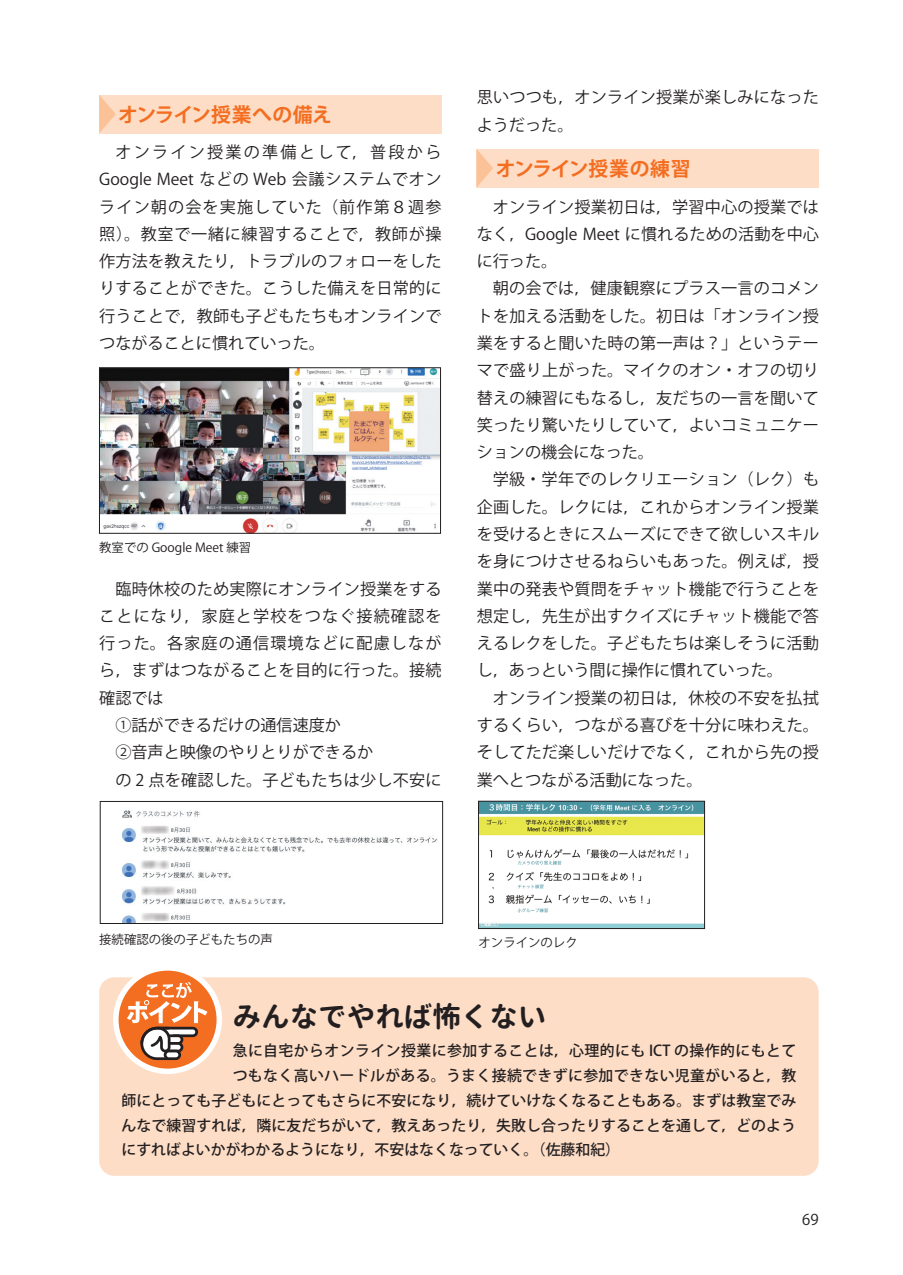
<style>
.page{position:relative;width:903px;height:1275px;background:#fff}
.page>*{position:absolute;margin:0;border:0;box-sizing:border-box;transform-origin:0 0}
.t1{font:700 28.53px "Gen Jyuu Gothic";color:#231f20}
.t2{font:700 19.78px "Koz Go Pr 6 N";color:#f36e21}
.t3{font:16.1px/27.3px "Koz Go Pr 6 N";letter-spacing:.01em;color:#231f20;text-align:justify}
.t4{font:16.1px "Koz Go Pr 6 N";letter-spacing:.07em;color:#231f20}
.t5{font:500 14.88px "Koz Go Pr 6 N";letter-spacing:.01em;color:#231f20}
.t6{font:500 14.88px "Koz Go Pr 6 N";letter-spacing:.03em;color:#231f20}
.t7{font:14.88px "Koz Go Pr 6 N";color:#231f20}
.t8{font:12.42px "Koz Go Pr 6 N";color:#231f20}
</style>
<div class="page">
<div style="left:476px;top:149px;width:343px;height:38px;background:#fdddc6"></div>
<svg style="left:476px;top:149px;width:17px;height:38px"></svg>
<div style="left:99px;top:95px;width:343px;height:38px;background:#fdddc6"></div>
<svg style="left:99px;top:95px;width:17px;height:38px"></svg>
<div style="left:99px;top:977px;width:720px;height:199px;background:#fdddc6;border-radius:15px"></div>
<svg style="left:116px;top:968px;width:103px;height:103px;background:#f58e52"></svg>
<div style="left:113px;top:965px;width:109px;height:109px;border:5px solid #fff;border-radius:50%"></div>
<svg style="left:127px;top:982px;width:80px;height:79px;background:#df8e5f"></svg>
<img style="left:101px;top:369px;width:338px;height:163px">
<div style="left:99px;top:367px;width:342px;height:167px;border:1px solid #231f20"></div>
<img style="left:122px;top:810px;width:315px;height:112px">
<div style="left:100px;top:801px;width:343px;height:123px;border:1px solid #231f20"></div>
<img style="left:480px;top:803px;width:223px;height:124px">
<div style="left:478px;top:801px;width:227px;height:128px;border:1px solid #231f20"></div>
<p class="t2" style="left:118px;top:103px;width:215px">オンライン授業への備え</p>
<p class="t3" style="left:99px;top:139px;width:344px;text-indent:16px">オンライン授業の準備として，普段からGoogle Meet などの Web 会議システムでオンライン朝の会を実施していた（前作第８週参照）。教室で一緒に練習することで，教師が操作方法を教えたり，トラブルのフォローをしたりすることができた。こうした備えを日常的に行うことで，教師も子どもたちもオンラインでつながることに慣れていった。</p>
<p class="t8" style="left:99px;top:540px;width:153px">教室での Google Meet 練習</p>
<p class="t3" style="left:115px;top:575px;width:328px">臨時休校のため実際にオンライン授業をする</p>
<p class="t4" style="left:99px;top:607px;width:344px">ことになり，家庭と学校をつなぐ接続確認を</p>
<p class="t4" style="left:99px;top:634px;width:344px">行った。各家庭の通信環境などに配慮しなが</p>
<p class="t3" style="left:99px;top:657px;width:344px">ら，まずはつながることを目的に行った。接続</p>
<p class="t3" style="left:99px;top:684px;width:66px">確認では</p>
<p class="t3" style="left:115px;top:712px;width:227px">①話ができるだけの通信速度か</p>
<p class="t3" style="left:115px;top:739px;width:259px">②音声と映像のやりとりができるか</p>
<p class="t3" style="left:115px;top:766px;width:328px">の 2 点を確認した。子どもたちは少し不安に</p>
<p class="t3" style="left:477px;top:84px;width:344px">思いつつも，オンライン授業が楽しみになったようだった。</p>
<p class="t2" style="left:496px;top:158px;width:196px">オンライン授業の練習</p>
<p class="t3" style="left:477px;top:193px;width:344px;text-indent:16px">オンライン授業初日は，学習中心の授業ではなく，Google Meet に慣れるための活動を中心に行った。</p>
<p class="t3" style="left:477px;top:275px;width:344px;text-indent:16px">朝の会では，健康観察にプラス一言のコメントを加える活動をした。初日は「オンライン授業をすると聞いた時の第一声は？」というテーマで盛り上がった。マイクのオン・オフの切り替えの練習にもなるし，友だちの一言を聞いて笑ったり驚いたりしていて，よいコミュニケーションの機会になった。</p>
<p class="t3" style="left:477px;top:466px;width:344px;text-indent:16px">学級・学年でのレクリエーション（レク）も企画した。レクには，これからオンライン授業を受けるときにスムーズにできて欲しいスキルを身につけさせるねらいもあった。例えば，授業中の発表や質問をチャット機能で行うことを想定し，先生が出すクイズにチャット機能で答えるレクをした。子どもたちは楽しそうに活動し，あっという間に操作に慣れていった。</p>
<p class="t3" style="left:477px;top:684px;width:344px;text-indent:16px">オンライン授業の初日は，休校の不安を払拭するくらい，つながる喜びを十分に味わえた。そしてただ楽しいだけでなく，これから先の授業へとつながる活動になった。</p>
<p class="t8" style="left:99px;top:932px;width:175px">接続確認の後の子どもたちの声</p>
<p class="t8" style="left:478px;top:935px;width:101px">オンラインのレク</p>
<h1 class="t1" style="left:233px;top:995px;width:315px">みんなでやれば怖くない</h1>
<p class="t6" style="left:233px;top:1042px;width:565px">急に自宅からオンライン授業に参加することは，心理的にも ICT の操作的にもとて</p>
<p class="t5" style="left:233px;top:1067px;width:565px">つもなく高いハードルがある。うまく接続できずに参加できない児童がいると，教</p>
<p class="t5" style="left:122px;top:1092px;width:676px">師にとっても子どもにとってもさらに不安になり，続けていけなくなることもある。まずは教室でみ</p>
<p class="t5" style="left:122px;top:1117px;width:676px">んなで練習すれば，隣に友だちがいて，教えあったり，失敗し合ったりすることを通して，どのよう</p>
<p class="t5" style="left:122px;top:1141px;width:500px">にすればよいかがわかるようになり，不安はなくなっていく。（佐藤和紀）</p>
<p class="t7" style="left:802px;top:1211px;width:18px">69</p>
</div>
